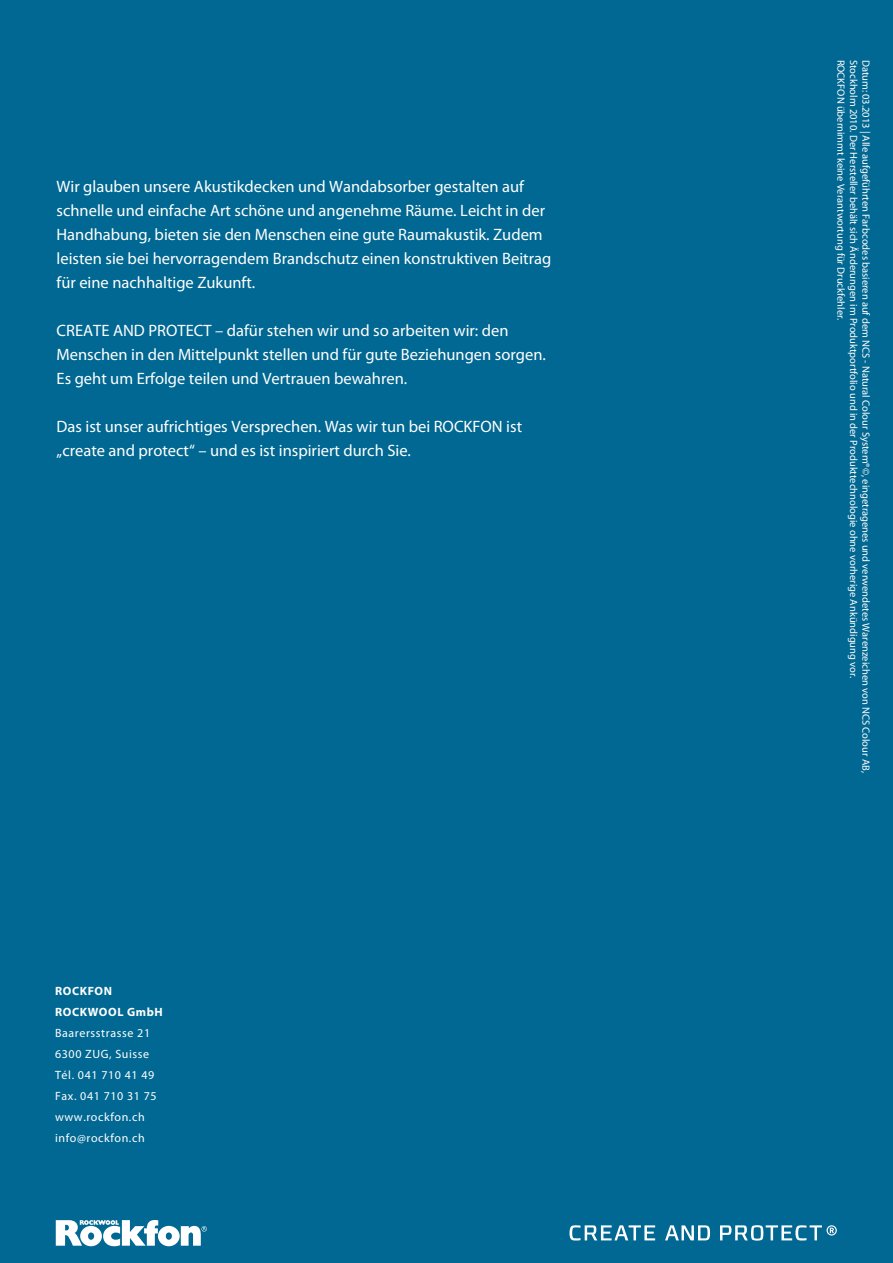
<style>
.page{position:relative;width:893px;height:1263px;background:#006892}
.page>*{position:absolute;margin:0;border:0;box-sizing:border-box;transform-origin:0 0}
.t1{font:16.5px/24px "Myriad Pro";color:#fff}
.t2{font:12px/21px "Myriad Pro";letter-spacing:.05em;color:#fff}
.t3{font:700 12px/21px "Myriad Pro";letter-spacing:.05em;color:#fff}
.t4{font:10.5px/12.6px "Myriad Pro";color:#fff}
</style>
<div class="page">
<svg style="left:56px;top:1220px;width:151px;height:26px"></svg>
<svg style="left:665px;top:1225px;width:45px;height:15px"></svg>
<svg style="left:720px;top:1225px;width:117px;height:16px"></svg>
<svg style="left:569px;top:1225px;width:86px;height:16px"></svg>
<p class="t1" style="left:57px;top:174px;width:496px">Wir glauben unsere Akustikdecken und Wandabsorber gestalten auf schnelle und einfache Art schöne und angenehme Räume. Leicht in der Handhabung, bieten sie den Menschen eine gute Raumakustik. Zudem leisten sie bei hervorragendem Brandschutz einen konstruktiven Beitrag für eine nachhaltige Zukunft.</p>
<p class="t1" style="left:57px;top:318px;width:491px">CREATE AND PROTECT – dafür stehen wir und so arbeiten wir: den<br>Menschen in den Mittelpunkt stellen und für gute Beziehungen sorgen.<br>Es geht um Erfolge teilen und Vertrauen bewahren.</p>
<p class="t1" style="left:57px;top:414px;width:467px">Das ist unser aufrichtiges Versprechen. Was wir tun bei ROCKFON ist „create and protect“ – und es ist inspiriert durch Sie.</p>
<p class="t3" style="left:55px;top:980px;width:109px">ROCKFON<br>ROCKWOOL GmbH</p>
<p class="t2" style="left:55px;top:1022px;width:103px">Baarersstrasse 21<br>6300 ZUG, Suisse<br>Tél. 041 710 41 49<br>Fax. 041 710 31 75 www.rockfon.ch info@rockfon.ch</p>
<p class="t4" style="left:873px;top:60px;width:715px;rotate:90deg">Datum: 03.2013 | Alle aufgeführten Farbcodes basieren auf dem NCS - Natural Colour System®©, eingetragenes und verwendetes Warenzeichen von NCS Colour AB,<br>Stockholm 2010. Der Hersteller behält sich Änderungen im Produktportfolio und in der Produkttechnologie ohne vorherige Ankündigung vor.<br>ROCKFON übernimmt keine Verantwortung für Druckfehler.</p>
</div>
